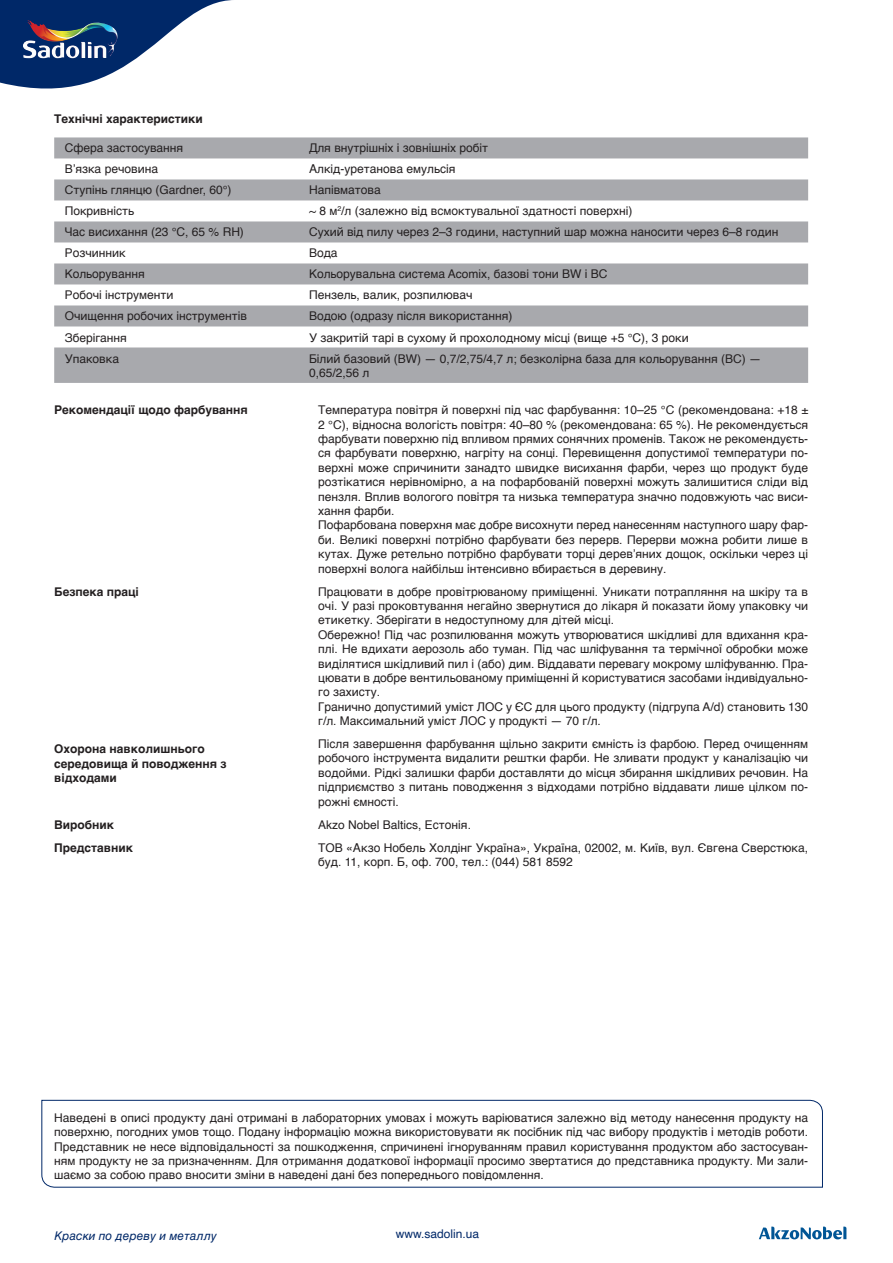
<style>
.page{position:relative;width:893px;height:1263px;background:#fff}
.page>*{position:absolute;margin:0;border:0;box-sizing:border-box;transform-origin:0 0}
.t1{font:12px/14.4px "Helvetica";color:#231f20}
.t2{font:700 12px/14.4px "Helvetica";color:#231f20}
.t3{font:italic 12px "Helvetica";color:#002868}
.t4{font:12px "Helvetica";color:#002868}
</style>
<div class="page">
<svg style="left:0;top:0;width:232px;height:89px"></svg>
<img style="left:23px;top:20px;width:96px;height:38px">
<svg style="left:759px;top:1226px;width:87px;height:13px"></svg>
<svg style="left:41px;top:1099px;width:782px;height:89px"></svg>
<svg style="left:54px;top:137px;width:754px;height:246px;fill:#a8a9ad"></svg>
<p class="t2" style="left:54px;top:112px;width:150px">Технічні характеристики</p>
<p class="t1" style="left:65px;top:141px;width:120px">Сфера застосування</p>
<p class="t1" style="left:309px;top:141px;width:181px">Для внутрішніх і зовнішніх робіт</p>
<p class="t1" style="left:65px;top:162px;width:95px">В’язка речовина</p>
<p class="t1" style="left:309px;top:162px;width:148px">Алкід-уретанова емульсія</p>
<p class="t1" style="left:65px;top:183px;width:168px">Ступінь глянцю (Gardner, 60°)</p>
<p class="t1" style="left:309px;top:183px;width:73px">Напівматова</p>
<p class="t1" style="left:65px;top:204px;width:71px">Покривність</p>
<p class="t1" style="left:309px;top:204px;width:325px">~ 8 м<sup>2</sup>/л (залежно від всмоктувальної здатності поверхні)</p>
<p class="t1" style="left:65px;top:225px;width:181px">Час висихання (23 °C, 65 % RH)</p>
<p class="t1" style="left:309px;top:225px;width:471px">Сухий від пилу через 2–3 години, наступний шар можна наносити через 6–8 годин</p>
<p class="t1" style="left:65px;top:246px;width:63px">Розчинник</p>
<p class="t1" style="left:309px;top:246px;width:30px">Вода</p>
<p class="t1" style="left:65px;top:267px;width:82px">Кольорування</p>
<p class="t1" style="left:309px;top:267px;width:300px">Кольорувальна система Acomix, базові тони BW і BC</p>
<p class="t1" style="left:65px;top:288px;width:110px">Робочі інструменти</p>
<p class="t1" style="left:309px;top:288px;width:165px">Пензель, валик, розпилювач</p>
<p class="t1" style="left:65px;top:309px;width:184px">Очищення робочих інструментів</p>
<p class="t1" style="left:309px;top:309px;width:205px">Водою (одразу після використання)</p>
<p class="t1" style="left:65px;top:330px;width:64px">Зберігання</p>
<p class="t1" style="left:309px;top:330px;width:381px">У закритій тарі в сухому й прохолодному місці (вище +5 °C), 3 роки</p>
<p class="t1" style="left:65px;top:351px;width:56px">Упаковка</p>
<p class="t1" style="left:309px;top:351px;width:454px">Білий базовий (BW) — 0,7/2,75/4,7 л; безколірна база для кольорування (BC) —<br>0,65/2,56 л</p>
<p class="t2" style="left:54px;top:403px;width:195px">Рекомендації щодо фарбування</p>
<p class="t1" style="left:318px;top:403px;width:491px">Температура повітря й поверхні під час фарбування: 10–25 °C (рекомендована: +18 ± 2 °C), відносна вологість повітря: 40–80 % (рекомендована: 65 %). Не рекомендується фарбувати поверхню під впливом прямих сонячних променів. Також не рекомендуєть&shy;ся фарбувати поверхню, нагріту на сонці. Перевищення допустимої температури по&shy;верхні може спричинити занадто швидке висихання фарби, через що продукт буде розтікатися нерівномірно, а на пофарбованій поверхні можуть залишитися сліди від пензля. Вплив вологого повітря та низька температура значно подовжують час виси&shy;хання фарби.<br>Пофарбована поверхня має добре висохнути перед нанесенням наступного шару фар&shy;би. Великі поверхні потрібно фарбувати без перерв. Перерви можна робити лише в кутах. Дуже ретельно потрібно фарбувати торці дерев’яних дощок, оскільки через ці поверхні волога найбільш інтенсивно вбирається в деревину.</p>
<p class="t2" style="left:54px;top:584px;width:86px">Безпека праці</p>
<p class="t1" style="left:318px;top:584px;width:491px">Працювати в добре провітрюваному приміщенні. Уникати потрапляння на шкіру та в очі. У разі проковтування негайно звернутися до лікаря й показати йому упаковку чи етикетку. Зберігати в недоступному для дітей місці.<br>Обережно! Під час розпилювання можуть утворюватися шкідливі для вдихання кра&shy;плі. Не вдихати аерозоль або туман. Під час шліфування та термічної обробки може виділятися шкідливий пил і (або) дим. Віддавати перевагу мокрому шліфуванню. Пра&shy;цювати в добре вентильованому приміщенні й користуватися засобами індивідуально&shy;го захисту.<br>Гранично допустимий уміст ЛОС у ЄС для цього продукту (підгрупа A/d) становить 130 г/л. Максимальний уміст ЛОС у продукті — 70 г/л.</p>
<p class="t2" style="left:54px;top:742px;width:174px">Охорона навколишнього середовища й поводження з відходами</p>
<p class="t1" style="left:318px;top:737px;width:491px;text-align:justify">Після завершення фарбування щільно закрити ємність із фарбою. Перед очищенням робочого інструмента видалити рештки фарби. Не зливати продукт у каналізацію чи водойми. Рідкі залишки фарби доставляти до місця збирання шкідливих речовин. На підприємство з питань поводження з відходами потрібно віддавати лише цілком по&shy;рожні ємності.</p>
<p class="t2" style="left:54px;top:817px;width:61px">Виробник</p>
<p class="t1" style="left:318px;top:817px;width:154px">Akzo Nobel Baltics, Естонія.</p>
<p class="t2" style="left:54px;top:840px;width:80px">Представник</p>
<p class="t1" style="left:318px;top:840px;width:491px">TOB «Акзо Нобель Холдінг Україна», Україна, 02002, м. Київ, вул. Євгена Сверстюка, буд. 11, корп. Б, оф. 700, тел.: (044) 581 8592</p>
<p class="t1" style="left:54px;top:1111px;width:755px;text-align:justify">Наведені в описі продукту дані отримані в лабораторних умовах і можуть варіюватися залежно від методу нанесення продукту на поверхню, погодних умов тощо. Подану інформацію можна використовувати як посібник під час вибору продуктів і методів роботи.<br>Представник не несе відповідальності за пошкодження, спричинені ігноруванням правил користування продуктом або застосуван&shy;ням продукту не за призначенням. Для отримання додаткової інформації просимо звертатися до представника продукту. Ми зали&shy;шаємо за собою право вносити зміни в наведені дані без попереднього повідомлення.</p>
<p class="t3" style="left:54px;top:1226px;width:164px">Краски по дереву и металлу</p>
<p class="t4" style="left:396px;top:1224px;width:85px">www.sadolin.ua</p>
</div>
